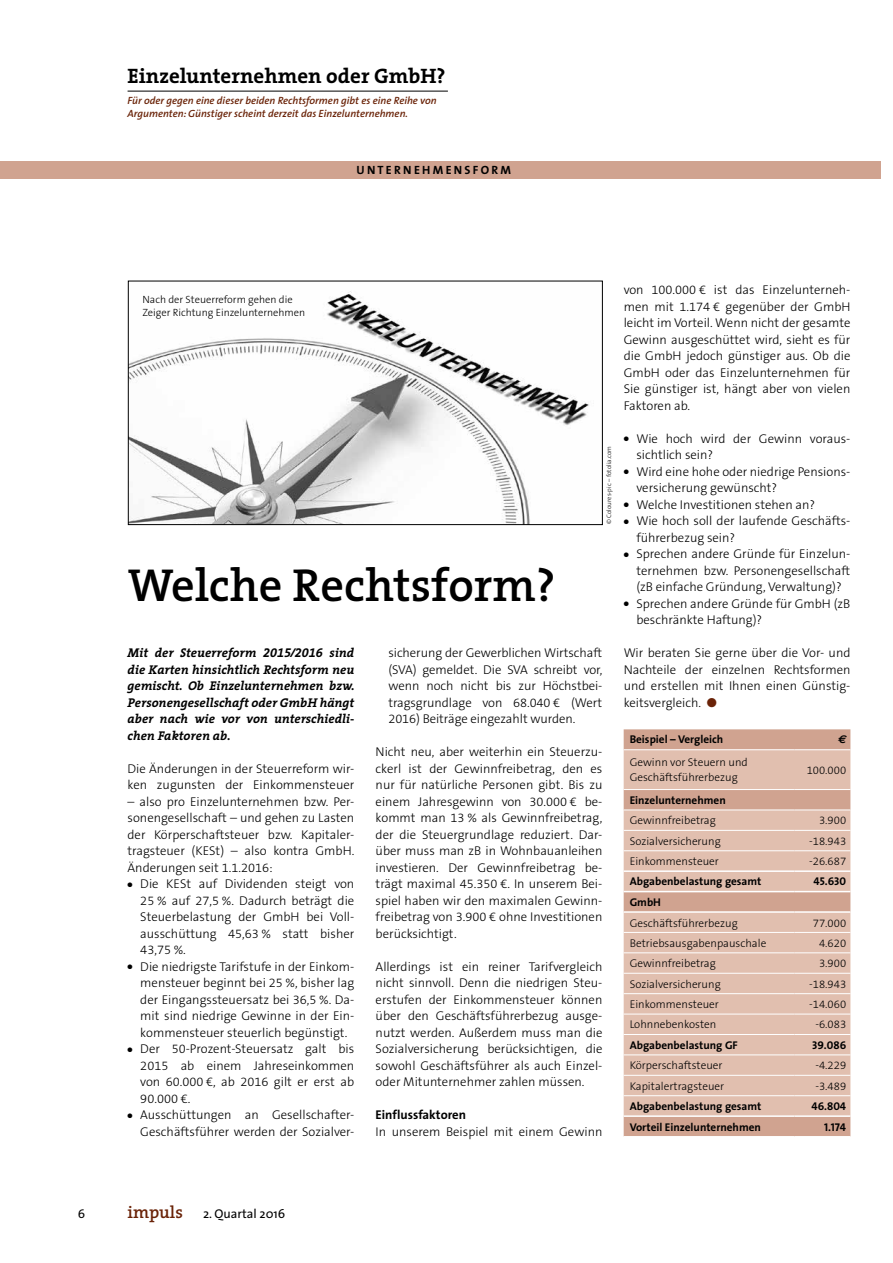
<style>
.page{position:relative;width:893px;height:1263px;background:#fff}
.page>*{position:absolute;margin:0;border:0;box-sizing:border-box;transform-origin:0 0}
.t1{font:600 46.5px "The Serif";color:#000}
.t2{font:700 21px "The Serif";color:#000}
.t3{font:300 12.75px/16.5px "The Sans B3";color:#000;text-align:justify}
.t4{font:italic 700 12.75px/16.5px "The Serif";color:#000;text-align:justify}
.t5{font:12.75px "The Sans";color:#000}
.t6{font:700 12.75px "The Sans";color:#000}
.t7{font:12.75px "The Sans Caps";color:#000}
.t8{font:12px "The Sans Bold Caps";letter-spacing:.19em;color:#000}
.t9{font:300 11.25px/15px "The Sans B3";color:#000}
.t10{font:700 11.25px "The Sans";color:#000}
.t11{font:11.25px "The Sans Bold Caps";color:#000}
.t12{font:italic 700 11.25px "Euro Sans";color:#000}
.t13{font:italic 600 10.5px/12.8px "The Sans";color:#6a2308}
.t14{font:300 10.5px/12.8px "The Sans B3";color:#000}
.t15{font:300 6.45px "The Sans";color:#000}
.s1{font-family:"The Serif Bold Expert";font-weight:400}
.s2{color:#6a2308}
.s3{font-family:"The Serif";font-weight:600;font-size:17.25px;color:#6a2308}
</style>
<div class="page">
<hr style="left:128px;top:91px;width:320px;height:1px;background:#000">
<div style="left:0;top:162px;width:880px;height:17px;background:#d0a390"></div>
<div style="left:624px;top:729px;width:226px;height:407px;background:#d0a390"></div>
<svg style="left:624px;top:750px;width:226px;height:365px;background:#dfbcac"></svg>
<hr style="left:624px;top:830px;width:170px;height:1px;background:#fff">
<hr style="left:794px;top:830px;width:56px;height:1px;background:#fff">
<hr style="left:624px;top:850px;width:170px;height:1px;background:#fff">
<hr style="left:794px;top:850px;width:56px;height:1px;background:#fff">
<hr style="left:624px;top:932px;width:170px;height:1px;background:#fff">
<hr style="left:794px;top:932px;width:56px;height:1px;background:#fff">
<hr style="left:624px;top:952px;width:170px;height:1px;background:#fff">
<hr style="left:794px;top:952px;width:56px;height:1px;background:#fff">
<hr style="left:624px;top:973px;width:170px;height:1px;background:#fff">
<hr style="left:794px;top:973px;width:56px;height:1px;background:#fff">
<hr style="left:624px;top:993px;width:170px;height:1px;background:#fff">
<hr style="left:794px;top:993px;width:56px;height:1px;background:#fff">
<hr style="left:624px;top:1014px;width:170px;height:1px;background:#fff">
<hr style="left:794px;top:1014px;width:56px;height:1px;background:#fff">
<hr style="left:624px;top:1034px;width:170px;height:1px;background:#fff">
<hr style="left:794px;top:1034px;width:56px;height:1px;background:#fff">
<hr style="left:624px;top:1054px;width:170px;height:1px;background:#fff">
<hr style="left:794px;top:1054px;width:56px;height:1px;background:#fff">
<hr style="left:624px;top:1075px;width:170px;height:1px;background:#fff">
<hr style="left:794px;top:1075px;width:56px;height:1px;background:#fff">
<hr style="left:624px;top:1095px;width:170px;height:1px;background:#fff">
<hr style="left:794px;top:1095px;width:56px;height:1px;background:#fff">
<hr style="left:624px;top:749px;width:170px;height:1px;background:#fff">
<hr style="left:624px;top:809px;width:170px;height:1px;background:#fff">
<hr style="left:794px;top:809px;width:56px;height:1px;background:#fff">
<hr style="left:794px;top:749px;width:56px;height:1px;background:#fff">
<hr style="left:624px;top:1115px;width:170px;height:2px;background:#fff">
<hr style="left:794px;top:1115px;width:56px;height:2px;background:#fff">
<hr style="left:624px;top:891px;width:170px;height:1px;background:#fff">
<hr style="left:794px;top:891px;width:56px;height:1px;background:#fff">
<hr style="left:624px;top:870px;width:170px;height:2px;background:#fff">
<hr style="left:794px;top:870px;width:56px;height:2px;background:#fff">
<hr style="left:624px;top:911px;width:170px;height:2px;background:#fff">
<hr style="left:794px;top:911px;width:56px;height:2px;background:#fff">
<hr style="left:624px;top:789px;width:170px;height:1px;background:#fff">
<hr style="left:794px;top:789px;width:56px;height:1px;background:#fff">
<img style="left:130px;top:291px;width:459px;height:232px">
<div style="left:128px;top:281px;width:475px;height:244px;border:1px solid #000"></div>
<h2 class="t2" style="left:128px;top:59px;width:319px">Einzelunternehmen oder GmbH?</h2>
<p class="t13" style="left:128px;top:94px;width:311px">Für oder gegen eine dieser beiden Rechtsformen gibt es eine Reihe von<br>Argumenten: Günstiger scheint derzeit das Einzelunternehmen.</p>
<p class="t8" style="left:356px;top:160px;width:156px">UNTERNEHMENSFORM</p>
<p class="t14" style="left:142px;top:294px;width:164px">Nach der Steuerreform gehen die<br>Zeiger Richtung Einzelunternehmen</p>
<h1 class="t1" style="left:128px;top:546px;width:429px">Welche Rechtsform?</h1>
<p class="t15" style="left:604px;top:524px;width:80px;rotate:-90deg">© Coloures-pic – fotolia.com</p>
<p class="t4" style="left:128px;top:644px;width:229px">Mit der Steuerreform <span class="s1">2015/2016</span> sind die Karten hinsichtlich Rechtsform neu gemischt. Ob Einzelunternehmen bzw.<br>Personengesellschaft oder GmbH hängt aber nach wie vor von unterschiedli&shy;chen Faktoren ab.</p>
<p class="t3" style="left:128px;top:761px;width:228px">Die Änderungen in der Steuerreform wir&shy;ken zugunsten der Einkommensteuer</p>
<p class="t3" style="left:128px;top:794px;width:228px">– also pro Einzelunternehmen bzw. Per&shy;sonengesellschaft – und gehen zu Lasten der Körperschaftsteuer bzw. Kapitaler&shy;tragsteuer (KESt) – also kontra GmbH.<br>Änderungen seit 1.1.2016:</p>
<p class="t3" style="left:140px;top:876px;width:216px;text-indent:-13px">● Die KESt auf Dividenden steigt von 25 % auf 27,5 %. Dadurch beträgt die Steuerbelastung der GmbH bei Voll&shy;ausschüttung 45,63 % statt bisher 43,75 %.</p>
<p class="t3" style="left:140px;top:959px;width:216px;text-indent:-13px">● Die niedrigste Tarifstufe in der Einkom&shy;mensteuer beginnt bei 25 %, bisher lag der Eingangssteuersatz bei 36,5 %. Da&shy;mit sind niedrige Gewinne in der Ein&shy;kommensteuer steuerlich begünstigt.</p>
<p class="t3" style="left:140px;top:1041px;width:216px;text-indent:-13px">● Der 50-Prozent-Steuersatz galt bis 2015 ab einem Jahreseinkommen von 60.000 €, ab 2016 gilt er erst ab 90.000 €.</p>
<p class="t3" style="left:128px;top:1107px;width:228px;text-align:right">● Ausschüttungen an Gesellschafter-<br>Geschäftsführer werden der Sozialver-</p>
<p class="t3" style="left:388px;top:645px;width:216px">sicherung der Gewerblichen Wirtschaft (SVA) gemeldet. Die SVA schreibt vor, wenn noch nicht bis zur Höchstbei&shy;tragsgrundlage von 68.040 € (Wert 2016) Beiträge eingezahlt wurden.</p>
<p class="t3" style="left:376px;top:744px;width:228px">Nicht neu, aber weiterhin ein Steuerzu&shy;ckerl ist der Gewinnfreibetrag, den es nur für natürliche Personen gibt. Bis zu einem Jahresgewinn von 30.000 € be&shy;kommt man 13 % als Gewinnfreibetrag, der die Steuergrundlage reduziert. Dar&shy;über muss man zB in Wohnbauanleihen investieren. Der Gewinnfreibetrag be&shy;trägt maximal 45.350 €. In unserem Bei&shy;spiel haben wir den maximalen Gewinn&shy;freibetrag von 3.900 € ohne Investitionen berücksichtigt.</p>
<p class="t3" style="left:376px;top:959px;width:228px">Allerdings ist ein reiner Tarifvergleich nicht sinnvoll. Denn die niedrigen Steu&shy;erstufen der Einkommensteuer können über den Geschäftsführerbezug ausge&shy;nutzt werden. Außerdem muss man die Sozialversicherung berücksichtigen, die sowohl Geschäftsführer als auch Einzel&shy;oder Mitunternehmer zahlen müssen.</p>
<p class="t6" style="left:376px;top:1104px;width:92px">Einflussfaktoren</p>
<p class="t3" style="left:376px;top:1124px;width:228px">In unserem Beispiel mit einem Gewinn</p>
<p class="t3" style="left:624px;top:282px;width:228px">von 100.000 € ist das Einzelunterneh&shy;men mit 1.174 € gegenüber der GmbH leicht im Vorteil. Wenn nicht der gesamte Gewinn ausgeschüttet wird, sieht es für die GmbH jedoch günstiger aus. Ob die GmbH oder das Einzelunternehmen für Sie günstiger ist, hängt aber von vielen Faktoren ab.</p>
<p class="t3" style="left:636px;top:431px;width:216px;text-indent:-13px">● Wie hoch wird der Gewinn voraus&shy;sichtlich sein?</p>
<p class="t3" style="left:636px;top:464px;width:215px;text-indent:-13px">● Wird eine hohe oder niedrige Pensions&shy;versicherung gewünscht?</p>
<p class="t3" style="left:624px;top:497px;width:193px">● Welche Investitionen stehen an?</p>
<p class="t3" style="left:636px;top:513px;width:216px;text-indent:-13px">● Wie hoch soll der laufende Geschäfts&shy;führerbezug sein?</p>
<p class="t3" style="left:636px;top:546px;width:216px;text-indent:-13px">● Sprechen andere Gründe für Einzelun&shy;ternehmen bzw. Personengesellschaft (zB einfache Gründung, Verwaltung)?</p>
<p class="t3" style="left:636px;top:596px;width:216px;text-indent:-13px">● Sprechen andere Gründe für GmbH (zB beschränkte Haftung)?</p>
<p class="t3" style="left:624px;top:645px;width:228px">Wir beraten Sie gerne über die Vor- und Nachteile der einzelnen Rechtsformen und erstellen mit Ihnen einen Günstig&shy;keitsvergleich. <span class="s2">●</span></p>
<p class="t10" style="left:630px;top:730px;width:95px">Beispiel – Vergleich</p>
<p class="t12" style="left:838px;top:733px;width:10px">€</p>
<p class="t9" style="left:630px;top:755px;width:120px">Gewinn vor Steuern und<br>Geschäftsführerbezug</p>
<p class="t9" style="left:807px;top:763px;width:41px">100.000</p>
<p class="t10" style="left:630px;top:790px;width:98px">Einzelunternehmen</p>
<p class="t9" style="left:630px;top:813px;width:88px">Gewinnfreibetrag</p>
<p class="t9" style="left:819px;top:813px;width:29px">3.900</p>
<p class="t9" style="left:630px;top:834px;width:93px">Sozialversicherung</p>
<p class="t9" style="left:809px;top:834px;width:38px">-18.943</p>
<p class="t9" style="left:630px;top:854px;width:91px">Einkommensteuer</p>
<p class="t9" style="left:809px;top:854px;width:38px">-26.687</p>
<p class="t10" style="left:630px;top:872px;width:133px">Abgabenbelastung gesamt</p>
<p class="t11" style="left:814px;top:872px;width:34px">45.630</p>
<p class="t10" style="left:630px;top:893px;width:33px">GmbH</p>
<p class="t9" style="left:630px;top:916px;width:110px">Geschäftsführerbezug</p>
<p class="t9" style="left:813px;top:916px;width:35px">77.000</p>
<p class="t9" style="left:630px;top:936px;width:138px">Betriebsausgabenpauschale</p>
<p class="t9" style="left:819px;top:936px;width:29px">4.620</p>
<p class="t9" style="left:630px;top:956px;width:88px">Gewinnfreibetrag</p>
<p class="t9" style="left:819px;top:956px;width:29px">3.900</p>
<p class="t9" style="left:630px;top:977px;width:93px">Sozialversicherung</p>
<p class="t9" style="left:809px;top:977px;width:38px">-18.943</p>
<p class="t9" style="left:630px;top:997px;width:91px">Einkommensteuer</p>
<p class="t9" style="left:809px;top:997px;width:38px">-14.060</p>
<p class="t9" style="left:630px;top:1017px;width:88px">Lohnnebenkosten</p>
<p class="t9" style="left:815px;top:1017px;width:32px">-6.083</p>
<p class="t10" style="left:630px;top:1035px;width:110px">Abgabenbelastung GF</p>
<p class="t11" style="left:812px;top:1035px;width:35px">39.086</p>
<p class="t9" style="left:630px;top:1058px;width:94px">Körperschaftsteuer</p>
<p class="t9" style="left:815px;top:1058px;width:32px">-4.229</p>
<p class="t9" style="left:630px;top:1079px;width:96px">Kapitalertragsteuer</p>
<p class="t9" style="left:815px;top:1079px;width:32px">-3.489</p>
<p class="t10" style="left:630px;top:1096px;width:133px">Abgabenbelastung gesamt</p>
<p class="t11" style="left:811px;top:1096px;width:36px">46.804</p>
<p class="t10" style="left:630px;top:1117px;width:133px">Vorteil Einzelunternehmen</p>
<p class="t11" style="left:824px;top:1117px;width:23px">1.174</p>
<p class="t7" style="left:78px;top:1203px;width:9px">6</p>
<p class="t5" style="left:128px;top:1203px;width:159px"><span class="s3">impuls</span> 2. Quartal 2016</p>
</div>
